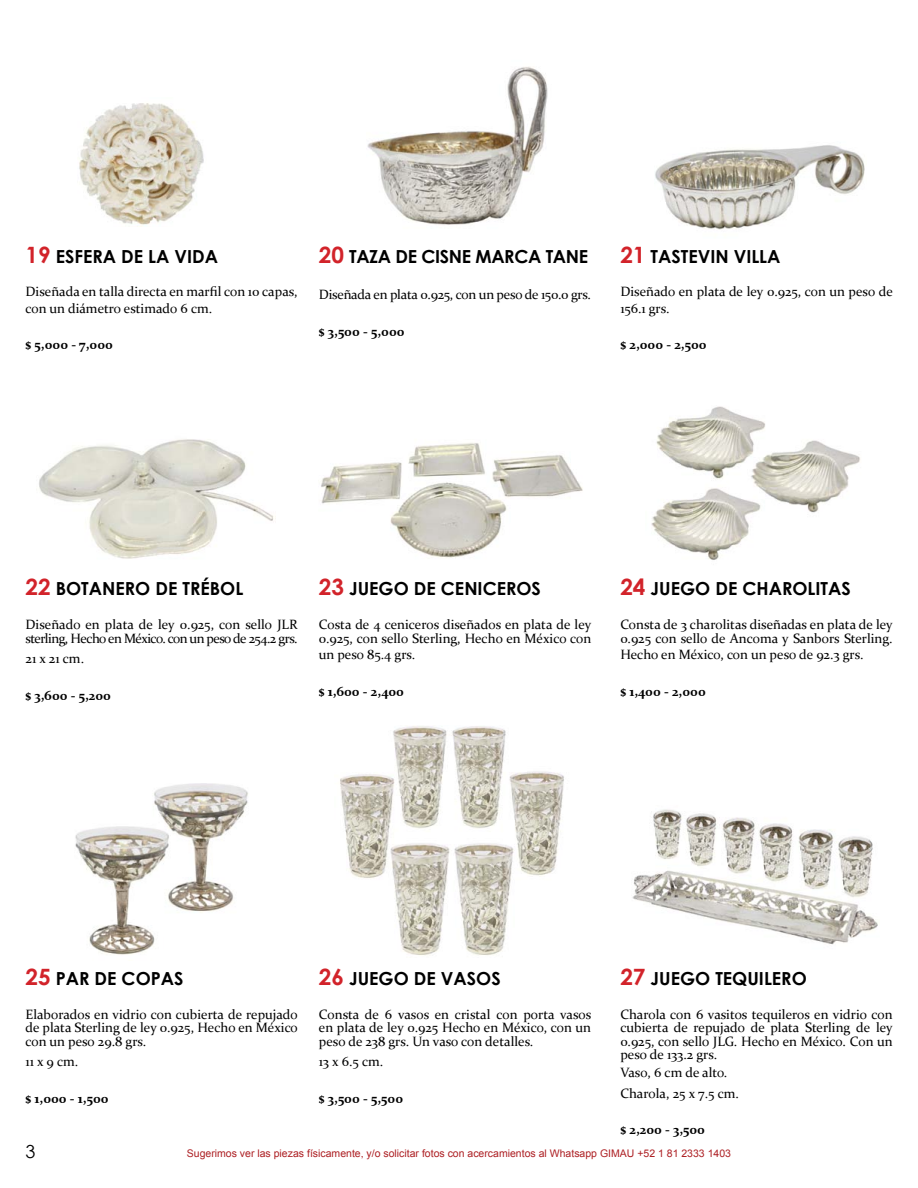
<style>
.page{position:relative;width:918px;height:1188px;background:#fff}
.page>*{position:absolute;margin:0;border:0;box-sizing:border-box;transform-origin:0 0}
.t1{font:700 18px "Century Gothic";color:#000}
.t2{font:700 18px "Century Gothic";letter-spacing:-.02em;color:#000}
.t3{font:18px "Century Gothic";color:#000}
.t4{font:13.5px/13.5px "Constantia";color:#000}
.t5{font:700 13.5px "Constantia";color:#000}
.t6{font:13.5px/13.5px "Constantia";letter-spacing:-.04em;color:#000}
.t7{font:13.5px "Constantia";letter-spacing:-.02em;color:#000}
.t8{font:10.5px "Arial";color:#ad1f23}
.s1{font-size:22.5px;color:#d2232a}
</style>
<div class="page">
<img style="left:79px;top:103px;width:125px;height:122px">
<img style="left:367px;top:66px;width:181px;height:159px">
<img style="left:655px;top:145px;width:210px;height:85px">
<img style="left:39px;top:439px;width:235px;height:120px">
<img style="left:321px;top:443px;width:262px;height:115px">
<img style="left:651px;top:406px;width:209px;height:154px">
<img style="left:75px;top:783px;width:173px;height:172px">
<img style="left:340px;top:726px;width:224px;height:229px">
<img style="left:632px;top:809px;width:246px;height:136px">
<h1 class="t1" style="left:26px;top:242px;width:193px"><span class="s1">19</span> ESFERA DE LA VIDA</h1>
<p class="t4" style="left:26px;top:283px;width:274px;line-height:16.2px">Diseñada en talla directa en marfil con 10 capas, con un diámetro estimado 6 cm.</p>
<p class="t5" style="left:26px;top:335px;width:89px">$ 5,000 - 7,000</p>
<h1 class="t2" style="left:319px;top:242px;width:258px"><span class="s1">20</span> TAZA DE CISNE MARCA TANE</h1>
<p class="t7" style="left:319px;top:285px;width:274px">Diseñada en plata 0.925, con un peso de 150.0 grs.</p>
<p class="t5" style="left:319px;top:322px;width:87px">$ 3,500 - 5,000</p>
<h1 class="t1" style="left:620px;top:242px;width:161px"><span class="s1">21</span> TASTEVIN VILLA</h1>
<p class="t4" style="left:620px;top:283px;width:274px;line-height:16.2px">Diseñado en plata de ley 0.925, con un peso de<br>156.1 grs.</p>
<p class="t5" style="left:620px;top:335px;width:88px">$ 2,000 - 2,500</p>
<h1 class="t1" style="left:26px;top:575px;width:219px"><span class="s1">22</span> BOTANERO DE TRÉBOL</h1>
<p class="t6" style="left:26px;top:617px;width:274px">Diseñado en plata de ley 0.925, con sello JLR sterling, Hecho en México. con un peso de 254.2 grs.</p>
<p class="t4" style="left:26px;top:651px;width:60px">21 x 21 cm.</p>
<p class="t5" style="left:26px;top:686px;width:87px">$ 3,600 - 5,200</p>
<h1 class="t1" style="left:319px;top:575px;width:224px"><span class="s1">23</span> JUEGO DE CENICEROS</h1>
<p class="t4" style="left:319px;top:617px;width:274px">Costa de 4 ceniceros diseñados en plata de ley<br>0.925, con sello Sterling, Hecho en México con</p>
<p class="t4" style="left:319px;top:647px;width:98px">un peso 85.4 grs.</p>
<p class="t5" style="left:319px;top:682px;width:87px">$ 1,600 - 2,400</p>
<h1 class="t1" style="left:620px;top:575px;width:232px"><span class="s1">24</span> JUEGO DE CHAROLITAS</h1>
<p class="t4" style="left:620px;top:617px;width:274px">Consta de 3 charolitas diseñadas en plata de ley<br>0.925 con sello de Ancoma y Sanbors Sterling.</p>
<p class="t4" style="left:620px;top:647px;width:245px">Hecho en México, con un peso de 92.3 grs.</p>
<p class="t5" style="left:620px;top:682px;width:87px">$ 1,400 - 2,000</p>
<h1 class="t1" style="left:26px;top:965px;width:160px"><span class="s1">25</span> PAR DE COPAS</h1>
<p class="t4" style="left:26px;top:1007px;width:274px;text-align:justify">Elaborados en vidrio con cubierta de repujado de plata Sterling de ley 0.925, Hecho en México con un peso 29.8 grs.</p>
<p class="t4" style="left:26px;top:1054px;width:54px">11 x 9 cm.</p>
<p class="t5" style="left:26px;top:1089px;width:85px">$ 1,000 - 1,500</p>
<h1 class="t1" style="left:319px;top:965px;width:183px"><span class="s1">26</span> JUEGO DE VASOS</h1>
<p class="t4" style="left:319px;top:1007px;width:274px;text-align:justify">Consta de 6 vasos en cristal con porta vasos en plata de ley 0.925 Hecho en México, con un peso de 238 grs. Un vaso con detalles.</p>
<p class="t4" style="left:319px;top:1054px;width:66px">13 x 6.5 cm.</p>
<p class="t5" style="left:319px;top:1089px;width:86px">$ 3,500 - 5,500</p>
<h1 class="t1" style="left:620px;top:965px;width:188px"><span class="s1">27</span> JUEGO TEQUILERO</h1>
<p class="t4" style="left:620px;top:1007px;width:274px;text-align:justify">Charola con 6 vasitos tequileros en vidrio con cubierta de repujado de plata Sterling de ley 0.925, con sello JLG. Hecho en México. Con un peso de 133.2 grs.</p>
<p class="t4" style="left:620px;top:1062px;width:120px;line-height:20.4px">Vaso, 6 cm de alto.<br>Charola, 25 x 7.5 cm.</p>
<p class="t5" style="left:620px;top:1120px;width:86px">$ 2,200 - 3,500</p>
<h1 class="t3" style="left:26px;top:1139px;width:11px">3</h1>
<p class="t8" style="left:187px;top:1147px;width:546px">Sugerimos ver las piezas físicamente, y/o solicitar fotos con acercamientos al Whatsapp GIMAU +52 1 81 2333 1403</p>
</div>
